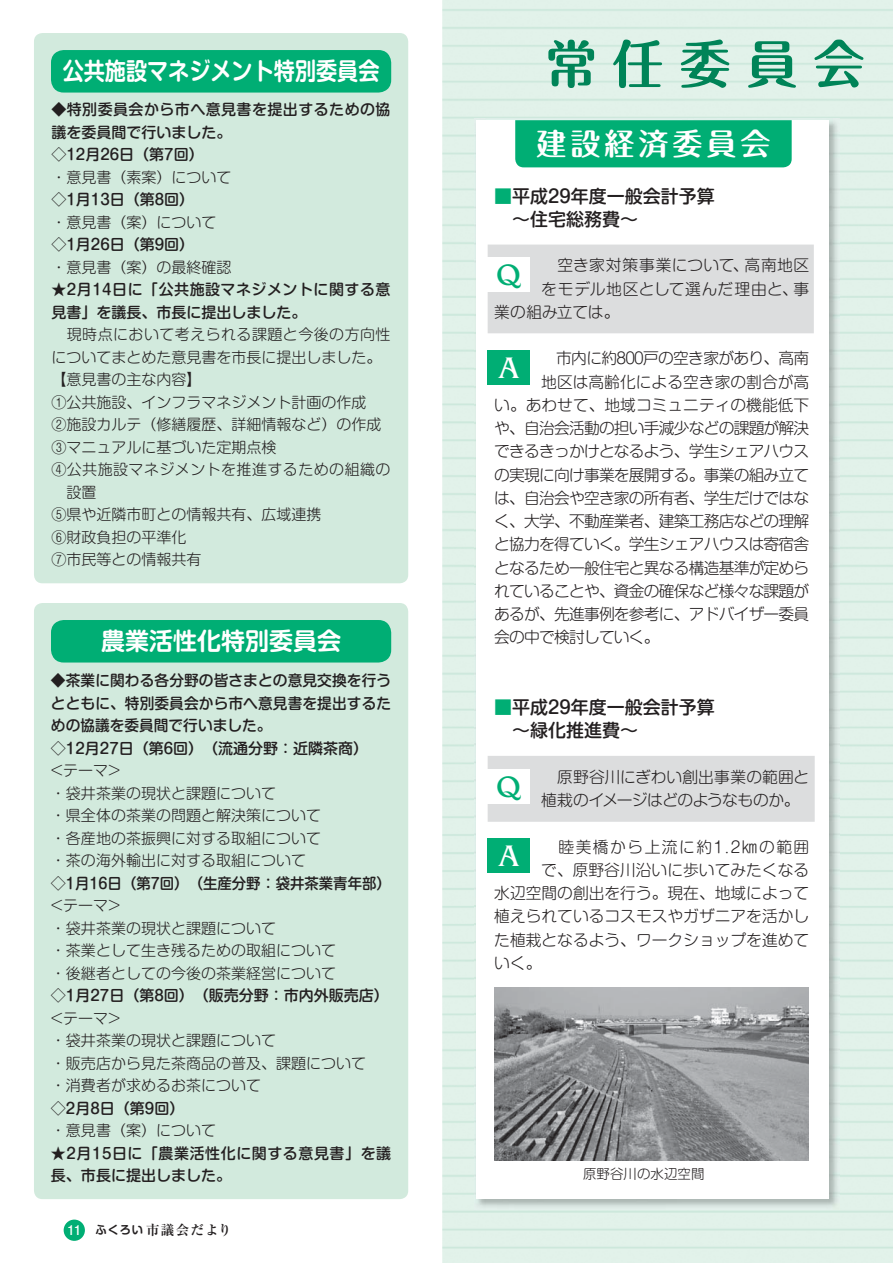
<style>
.page{position:relative;width:893px;height:1263px;background:#fff}
.page>*{position:absolute;margin:0;border:0;box-sizing:border-box;transform-origin:0 0}
.t1{font:51.45px "Maru Fo Pro Bold 90 pv RKSJ H";letter-spacing:.3em;color:#008458}
.t2{font:31.05px "Benguiat";color:#00ae74}
.t3{font:31.05px "Benguiat";color:#fff}
.t4{font:30px "Maru Fo Pro Bold 90 pv RKSJ H";letter-spacing:.135em;color:#fff}
.t5{font:24px "Shin M Go Pro De Bold 90 pv RKSJ H";color:#fff;scale:.88 1}
.t6{font:24px "Shin M Go Pro De Bold 90 pv RKSJ H";color:#fff}
.t7{font:18px/23.2px "Shin M Go Pro Medium 90 pv RKSJ V";color:#231f20}
.t8{font:15.75px "Shin M Go Pro Light 90 pv RKSJ V";letter-spacing:-.045em;color:#231f20}
.t9{font:15.75px "Shin M Go Pro Light 90 pv RKSJ V";color:#231f20}
.t10{font:15.75px/23.2px "Shin M Go Pro Light 90 pv RKSJ V";letter-spacing:-.015em;color:#231f20}
.t11{font:15.75px "Shin M Go Pro Light 90 pv RKSJ V";letter-spacing:.025em;color:#231f20}
.t12{font:15.75px "Shin M Go Pro Light 90 pv RKSJ V";letter-spacing:.03em;color:#231f20}
.t13{font:15.75px "Shin M Go Pro Light 90 pv RKSJ V";letter-spacing:.095em;color:#231f20}
.t14{font:15.75px "Shin M Go Pro Light 90 pv RKSJ V";letter-spacing:-.005em;color:#231f20}
.t15{font:15px/22.5px "Shin M Go Pro Light 90 pv RKSJ V";color:#231f20}
.t16{font:15px/22.5px "Shin M Go Pro Medium 90 pv RKSJ V";color:#231f20}
.t17{font:15px/22.5px "Shin M Go Pro Medium 90 pv RKSJ V";letter-spacing:.03em;color:#231f20}
.t18{font:15px "Shin M Go Pro Light 90 pv RKSJ V";letter-spacing:.03em;color:#231f20}
.t19{font:15px/22.5px "Shin M Go Pro Medium 90 pv RKSJ V";letter-spacing:.035em;color:#231f20}
.t20{font:13.5px "Ryumin Pro Bold 90 pv RKSJ H";letter-spacing:.1em;color:#231f20}
.t21{font:13.5px "Shin M Go Pro Light 90 pv RKSJ V";color:#231f20}
.s1{font-family:"Futo Go B101 Pro Bold 90 pv RKSJ H";color:#fff}
.s2{font-family:"Shin M Go Pro De Bold 90 pv RKSJ H";font-size:11.25px}
.s3{color:#00ae74}
</style>
<div class="page">
<img style="left:475px;top:119px;width:364px;height:1090px">
<div style="left:476px;top:120px;width:353px;height:1079px;background:#fff"></div>
<div style="left:494px;top:251px;width:314px;height:76px;background:#dcddde"></div>
<div style="left:488px;top:245px;width:326px;height:88px;border:12px solid #dcddde"></div>
<div style="left:34px;top:33px;width:374px;height:550px;background:#d2eadd;border-radius:9px"></div>
<div style="left:34px;top:603px;width:374px;height:596px;background:#d2eadd;border-radius:9px"></div>
<div style="left:494px;top:762px;width:315px;height:54px;background:#dcddde"></div>
<div style="left:488px;top:756px;width:327px;height:66px;border:12px solid #dcddde"></div>
<div style="left:488px;top:258px;width:42px;height:34px;background:#fff"></div>
<div style="left:488px;top:351px;width:42px;height:34px;background:#00ae74"></div>
<div style="left:51px;top:50px;width:340px;height:43px;background:#00ae74;border-radius:13px"></div>
<div style="left:51px;top:620px;width:340px;height:43px;background:#00ae74;border-radius:13px"></div>
<div style="left:515px;top:120px;width:277px;height:47px;background:#00ae74"></div>
<div style="left:488px;top:769px;width:42px;height:34px;background:#fff"></div>
<div style="left:488px;top:839px;width:42px;height:34px;background:#00ae74"></div>
<img style="left:494px;top:988px;width:315px;height:173px">
<div style="left:64px;top:1220px;width:21px;height:21px;background:#00ae74;border-radius:50%"></div>
<h3 class="t5" style="left:63px;top:62px;width:361px">公共施設マネジメント特別委員会</h3>
<p class="t17" style="left:51px;top:100px;width:341px">◆特別委員会から市へ意見書を提出するための協議を委員間で行いました。<br>◇12月26日（第7回）</p>
<p class="t15" style="left:51px;top:168px;width:181px">・意見書（素案）について</p>
<p class="t16" style="left:51px;top:190px;width:144px">◇1月13日（第8回）</p>
<p class="t15" style="left:51px;top:213px;width:166px">・意見書（案）について</p>
<p class="t16" style="left:51px;top:235px;width:144px">◇1月26日（第9回）</p>
<p class="t15" style="left:51px;top:258px;width:181px">・意見書（案）の最終確認</p>
<p class="t17" style="left:51px;top:280px;width:341px">★2月14日に「公共施設マネジメントに関する意見書」を議長、市長に提出しました。</p>
<p class="t18" style="left:51px;top:329px;width:341px">　現時点において考えられる課題と今後の方向性</p>
<p class="t15" style="left:51px;top:348px;width:331px">についてまとめた意見書を市長に提出しました。</p>
<p class="t15" style="left:51px;top:370px;width:151px">【意見書の主な内容】</p>
<p class="t15" style="left:51px;top:393px;width:316px">①公共施設、インフラマネジメント計画の作成</p>
<p class="t15" style="left:51px;top:415px;width:331px">②施設カルテ（修繕履歴、詳細情報など）の作成</p>
<p class="t15" style="left:51px;top:438px;width:226px">③マニュアルに基づいた定期点検</p>
<p class="t18" style="left:51px;top:464px;width:341px">④公共施設マネジメントを推進するための組織の</p>
<p class="t15" style="left:66px;top:483px;width:31px">設置</p>
<p class="t15" style="left:51px;top:505px;width:272px">⑤県や近隣市町との情報共有、広域連携</p>
<p class="t15" style="left:51px;top:528px;width:137px">⑥財政負担の平準化</p>
<p class="t15" style="left:51px;top:550px;width:152px">⑦市民等との情報共有</p>
<h3 class="t6" style="left:101px;top:632px;width:242px">農業活性化特別委員会</h3>
<p class="t16" style="left:51px;top:671px;width:342px">◆茶業に関わる各分野の皆さまとの意見交換を行うとともに、特別委員会から市へ意見書を提出するための協議を委員間で行いました。<br>◇12月27日（第6回）（流通分野：近隣茶商）</p>
<p class="t15" style="left:51px;top:761px;width:271px">&lt;テーマ&gt;<br>・袋井茶業の現状と課題について<br>・県全体の茶業の問題と解決策について・各産地の茶振興に対する取組について・茶の海外輸出に対する取組について</p>
<p class="t16" style="left:51px;top:874px;width:341px">◇1月16日（第7回）（生産分野：袋井茶業青年部）</p>
<p class="t15" style="left:51px;top:896px;width:286px">&lt;テーマ&gt;<br>・袋井茶業の現状と課題について<br>・茶業として生き残るための取組について・後継者としての今後の茶業経営について</p>
<p class="t16" style="left:51px;top:986px;width:339px">◇1月27日（第8回）（販売分野：市内外販売店）</p>
<p class="t15" style="left:51px;top:1009px;width:316px">&lt;テーマ&gt;<br>・袋井茶業の現状と課題について<br>・販売店から見た茶商品の普及、課題について・消費者が求めるお茶について</p>
<p class="t16" style="left:51px;top:1099px;width:135px">◇2月8日（第9回）</p>
<p class="t15" style="left:51px;top:1121px;width:166px">・意見書（案）について</p>
<p class="t19" style="left:51px;top:1144px;width:342px">★2月15日に「農業活性化に関する意見書」を議長、市長に提出しました。</p>
<p class="t20" style="left:67px;top:1225px;width:166px"><span class="s1">11</span> <span class="s2">ふくろい</span>市議会だより</p>
<h1 class="t1" style="left:545px;top:45px;width:321px">常任委員会</h1>
<h3 class="t4" style="left:536px;top:133px;width:235px">建設経済委員会</h3>
<p class="t7" style="left:494px;top:187px;width:222px"><span class="s3">■</span>平成29年度一般会計予算　～住宅総務費～</p>
<p class="t11" style="left:541px;top:260px;width:270px">　空き家対策事業について、高南地区</p>
<p class="t12" style="left:541px;top:283px;width:270px">をモデル地区として選んだ理由と、事</p>
<p class="t14" style="left:494px;top:306px;width:127px">業の組み立ては。</p>
<p class="t8" style="left:541px;top:353px;width:270px">　市内に約800戸の空き家があり、高南</p>
<p class="t9" style="left:541px;top:376px;width:270px">地区は高齢化による空き家の割合が高</p>
<p class="t9" style="left:494px;top:399px;width:317px">い。あわせて、地域コミュニティの機能低下</p>
<p class="t8" style="left:494px;top:422px;width:317px">や、自治会活動の担い手減少などの課題が解決</p>
<p class="t8" style="left:494px;top:446px;width:317px">できるきっかけとなるよう、学生シェアハウス</p>
<p class="t8" style="left:494px;top:469px;width:317px">の実現に向け事業を展開する。事業の組み立て</p>
<p class="t8" style="left:494px;top:492px;width:317px">は、自治会や空き家の所有者、学生だけではな</p>
<p class="t8" style="left:494px;top:515px;width:317px">く、大学、不動産業者、建築工務店などの理解</p>
<p class="t8" style="left:494px;top:539px;width:317px">と協力を得ていく。学生シェアハウスは寄宿舎</p>
<p class="t8" style="left:494px;top:562px;width:317px">となるため一般住宅と異なる構造基準が定めら</p>
<p class="t8" style="left:494px;top:585px;width:317px">れていることや、資金の確保など様々な課題が</p>
<p class="t8" style="left:494px;top:608px;width:317px">あるが、先進事例を参考に、アドバイザー委員</p>
<p class="t8" style="left:494px;top:632px;width:167px">会の中で検討していく。</p>
<h2 class="t2" style="left:496px;top:263px;width:27px">Q</h2>
<h2 class="t3" style="left:499px;top:356px;width:22px">A</h2>
<p class="t7" style="left:494px;top:698px;width:222px"><span class="s3">■</span>平成29年度一般会計予算　～緑化推進費～</p>
<p class="t10" style="left:541px;top:768px;width:270px">　原野谷川にぎわい創出事業の範囲と植栽のイメージはどのようなものか。</p>
<p class="t13" style="left:541px;top:841px;width:270px">　睦美橋から上流に約1.2㎞の範囲</p>
<p class="t9" style="left:541px;top:864px;width:270px">で、原野谷川沿いに歩いてみたくなる</p>
<p class="t9" style="left:494px;top:887px;width:317px">水辺空間の創出を行う。現在、地域によって</p>
<p class="t9" style="left:494px;top:911px;width:317px">植えられているコスモスやガザニアを活かし</p>
<p class="t9" style="left:494px;top:934px;width:317px">た植栽となるよう、ワークショップを進めて</p>
<p class="t8" style="left:494px;top:957px;width:49px">いく。</p>
<h2 class="t2" style="left:496px;top:775px;width:27px">Q</h2>
<h2 class="t3" style="left:499px;top:844px;width:22px">A</h2>
<p class="t21" style="left:583px;top:1169px;width:136px">原野谷川の水辺空間　</p>
</div>
